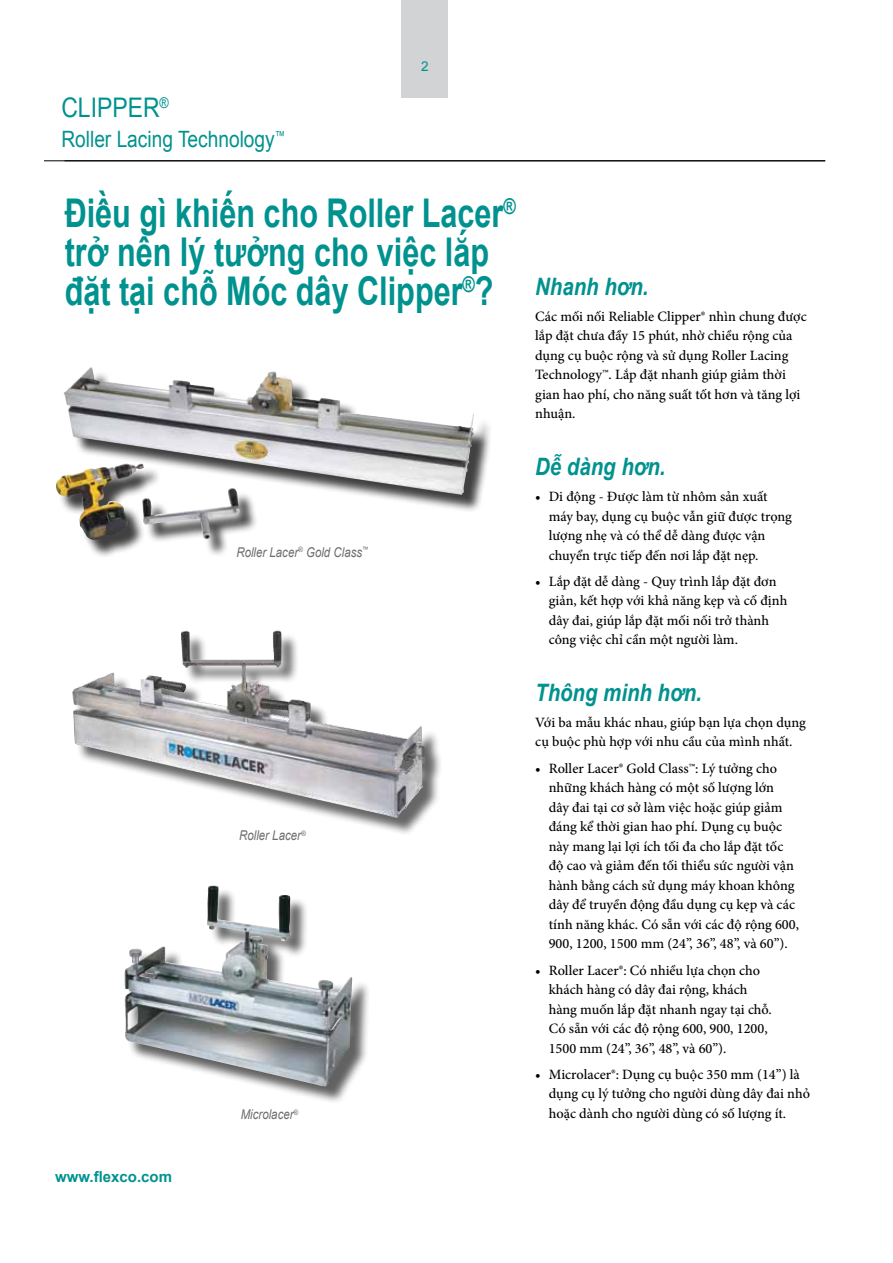
<style>
.page{position:relative;width:893px;height:1263px;background:#fff}
.page>*{position:absolute;margin:0;border:0;box-sizing:border-box;transform-origin:0 0}
.t1{font:700 39.6px/39px "Arial";color:#00928f;scale:.77 1}
.t2{font:27px "Arial";color:#00928f;scale:.85 1}
.t3{font:italic 700 24px "Arial";color:#00928f;scale:.85 1}
.t4{font:22.5px "Arial";color:#00928f;scale:.85 1}
.t5{font:700 15px "Arial";color:#00928f}
.t6{font:500 14.25px/19.5px "Minion Pro";color:#000}
.t7{font:italic 13.5px "Arial";color:#6d6e71;scale:.85 1}
.t8{font:13.5px "Arial";color:#00928f}
</style>
<div class="page">
<hr style="left:44px;top:160px;width:781px;height:1px;background:#000">
<div style="left:402px;top:0;width:46px;height:98px;background:#d1d3d4"></div>
<div style="left:59px;top:370px;width:433px;height:188px;background:#000;opacity:.75"></div>
<img style="left:56px;top:367px;width:418px;height:130px">
<div style="left:75px;top:633px;width:368px;height:203px;background:#000;opacity:.6"></div>
<img style="left:72px;top:630px;width:353px;height:188px">
<div style="left:127px;top:888px;width:244px;height:217px;background:#000;opacity:.62"></div>
<img style="left:124px;top:885px;width:228px;height:202px">
<h2 class="t2" style="left:61px;top:90px;width:128px">Clipper<sup>®</sup></h2>
<h3 class="t4" style="left:61px;top:125px;width:265px">Roller Lacing Technology<sup>™</sup></h3>
<p class="t8" style="left:421px;top:57px;width:9px">2</p>
<h1 class="t1" style="left:65px;top:195px;width:760px">Điều gì khiến cho Roller Lacer<sup>®<br></sup>trở nên lý tưởng cho việc lắp<br>đặt tại chỗ Móc dây Clipper<sup>®</sup>? <sup>Nhanh</sup> <sup>hơn.</sup></h1>
<p class="t6" style="left:535px;top:307px;width:273px">Các mối nối Reliable Clipper® nhìn chung được lắp đặt chưa đầy 15 phút, nhờ chiều rộng của dụng cụ buộc rộng và sử dụng Roller Lacing Technology™. Lắp đặt nhanh giúp giảm thời gian hao phí, cho năng suất tốt hơn và tăng lợi nhuận.</p>
<h3 class="t3" style="left:535px;top:451px;width:155px">Dễ dàng hơn.</h3>
<p class="t6" style="left:549px;top:487px;width:245px;text-indent:-14px">• Di động - Được làm từ nhôm sản xuất máy bay, dụng cụ buộc vẫn giữ được trọng lượng nhẹ và có thể dễ dàng được vận chuyển trực tiếp đến nơi lắp đặt nẹp.</p>
<p class="t6" style="left:549px;top:571px;width:240px;text-indent:-14px">• Lắp đặt dễ dàng - Quy trình lắp đặt đơn giản, kết hợp với khả năng kẹp và cố định dây đai, giúp lắp đặt mối nối trở thành công việc chỉ cần một người làm.</p>
<h3 class="t3" style="left:535px;top:677px;width:198px">Thông minh hơn.</h3>
<p class="t6" style="left:535px;top:713px;width:272px">Với ba mẫu khác nhau, giúp bạn lựa chọn dụng cụ buộc phù hợp với nhu cầu của mình nhất.</p>
<p class="t6" style="left:549px;top:758px;width:252px;text-indent:-14px">• Roller Lacer® Gold Class™: Lý tưởng cho những khách hàng có một số lượng lớn<br>dây đai tại cơ sở làm việc hoặc giúp giảm đáng kể thời gian hao phí. Dụng cụ buộc này mang lại lợi ích tối đa cho lắp đặt tốc độ cao và giảm đến tối thiểu sức người vận hành bằng cách sử dụng máy khoan không dây để truyền động đầu dụng cụ kẹp và các tính năng khác. Có sẵn với các độ rộng 600, 900, 1200, 1500 mm (24”, 36”, 48”, và 60”).</p>
<p class="t6" style="left:549px;top:960px;width:225px;text-indent:-14px">• Roller Lacer®: Có nhiều lựa chọn cho khách hàng có dây đai rộng, khách hàng muốn lắp đặt nhanh ngay tại chỗ.<br>Có sẵn với các độ rộng 600, 900, 1200, 1500 mm (24”, 36”, 48”, và 60”).</p>
<p class="t6" style="left:549px;top:1064px;width:263px;text-indent:-14px">• Microlacer®: Dụng cụ buộc 350 mm (14”) là dụng cụ lý tưởng cho người dùng dây đai nhỏ hoặc dành cho người dùng có số lượng ít.</p>
<p class="t7" style="left:236px;top:543px;width:157px">Roller Lacer<sup>®</sup> Gold Class<sup>™</sup></p>
<p class="t7" style="left:239px;top:827px;width:80px">Roller Lacer<sup>®</sup></p>
<p class="t7" style="left:241px;top:1106px;width:69px">Microlacer<sup>®</sup></p>
<p class="t5" style="left:55px;top:1167px;width:118px">www.flexco.com</p>
</div>
